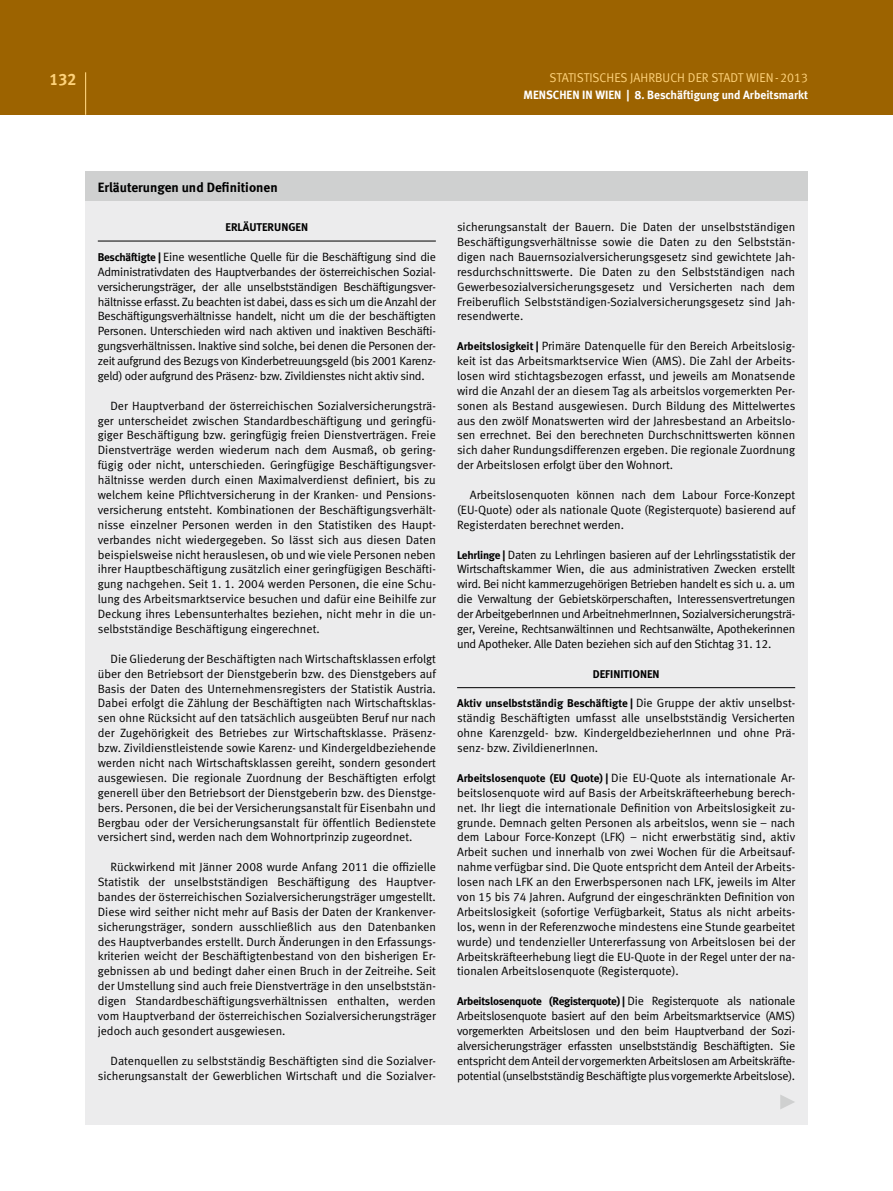
<style>
.page{position:relative;width:893px;height:1191px;background:#fff}
.page>*{position:absolute;margin:0;border:0;box-sizing:border-box;transform-origin:0 0}
.t1{font:16.5px "Meta Bold LF";color:#fed27a}
.t2{font:13.5px "Meta Bold LF";color:#000}
.t3{font:12.75px "Meta Normal LF";color:#fed27a}
.t4{font:12px/14.9px "Meta Normal LF";letter-spacing:-.005em;color:#000;text-align:justify}
.t5{font:12px "Meta Bold LF";color:#fff}
.t6{font:11.25px "Meta Bold LF";letter-spacing:-.005em;color:#000}
.s1{font-family:"Meta Bold LF";font-size:11.25px}
.s2{font-family:"Meta Normal LF";font-size:12px}
</style>
<div class="page">
<div style="left:85px;top:201px;width:723px;height:923px;background:#ececed"></div>
<hr style="left:98px;top:241px;width:338px;height:1px;background:#000">
<hr style="left:457px;top:687px;width:338px;height:1px;background:#000">
<div style="left:85px;top:171px;width:723px;height:30px;background:#cfd0d0"></div>
<svg style="left:780px;top:1095px;width:15px;height:14px"></svg>
<div style="left:0;top:0;width:893px;height:115px;background:#9c6300"></div>
<hr style="left:85px;top:72px;width:1px;height:43px;background:#fed27a">
<h1 class="t1" style="left:50px;top:70px;width:28px">132</h1>
<p class="t3" style="left:550px;top:71px;width:260px">STATISTISCHES JAHRBUCH DER STADT WIEN - 2013</p>
<p class="t5" style="left:523px;top:87px;width:286px">MENSCHEN IN WIEN | 8. Beschäftigung und Arbeitsmarkt</p>
<p class="t2" style="left:98px;top:179px;width:181px">Erläuterungen und Definitionen</p>
<p class="t6" style="left:225px;top:220px;width:84px">ERLÄUTERUNGEN</p>
<p class="t4" style="left:98px;top:249px;width:340px"><span class="s1">Beschäftigte |</span> Eine wesentliche Quelle für die Beschäftigung sind die Administrativdaten des Hauptverbandes der österreichischen Sozial&shy;versicherungsträger, der alle unselbstständigen Beschäftigungsver&shy;hältnisse erfasst. Zu beachten ist dabei, dass es sich um die Anzahl der Beschäftigungsverhältnisse handelt, nicht um die der beschäftigten Personen. Unterschieden wird nach aktiven und inaktiven Beschäfti&shy;gungsverhältnissen. Inaktive sind solche, bei denen die Personen der&shy;zeit aufgrund des Bezugs von Kinderbetreuungsgeld (bis 2001 Karenz&shy;geld) oder aufgrund des Präsenz- bzw. Zivildienstes nicht aktiv sind.</p>
<p class="t4" style="left:98px;top:398px;width:340px;text-indent:13px">Der Hauptverband der österreichischen Sozialversicherungsträ&shy;ger unterscheidet zwischen Standardbeschäftigung und geringfü&shy;giger Beschäftigung bzw. geringfügig freien Dienstverträgen. Freie Dienstverträge werden wiederum nach dem Ausmaß, ob gering&shy;fügig oder nicht, unterschieden. Geringfügige Beschäftigungsver&shy;hältnisse werden durch einen Maximalverdienst definiert, bis zu welchem keine Pflichtversicherung in der Kranken- und Pensions&shy;versicherung entsteht. Kombinationen der Beschäftigungsverhält&shy;nisse einzelner Personen werden in den Statistiken des Haupt&shy;verbandes nicht wiedergegeben. So lässt sich aus diesen Daten beispielsweise nicht herauslesen, ob und wie viele Personen neben ihrer Hauptbeschäftigung zusätzlich einer geringfügigen Beschäfti&shy;gung nachgehen. Seit 1. 1. 2004 werden Personen, die eine Schu&shy;lung des Arbeitsmarktservice besuchen und dafür eine Beihilfe zur Deckung ihres Lebensunterhaltes beziehen, nicht mehr in die un&shy;selbstständige Beschäftigung eingerechnet.</p>
<p class="t4" style="left:98px;top:651px;width:340px;text-indent:13px">Die Gliederung der Beschäftigten nach Wirtschaftsklassen erfolgt über den Betriebsort der Dienstgeberin bzw. des Dienstgebers auf Basis der Daten des Unternehmensregisters der Statistik Austria.<br>Dabei erfolgt die Zählung der Beschäftigten nach Wirtschaftsklas&shy;sen ohne Rücksicht auf den tatsächlich ausgeübten Beruf nur nach der Zugehörigkeit des Betriebes zur Wirtschaftsklasse. Präsenz&shy;bzw. Zivildienstleistende sowie Karenz- und Kindergeldbeziehende werden nicht nach Wirtschaftsklassen gereiht, sondern gesondert ausgewiesen. Die regionale Zuordnung der Beschäftigten erfolgt generell über den Betriebsort der Dienstgeberin bzw. des Dienstge&shy;bers. Personen, die bei der Versicherungsanstalt für Eisenbahn und Bergbau oder der Versicherungsanstalt für öffentlich Bedienstete versichert sind, werden nach dem Wohnortprinzip zugeordnet.</p>
<p class="t4" style="left:98px;top:859px;width:340px;text-indent:13px">Rückwirkend mit Jänner 2008 wurde Anfang 2011 die offizielle Statistik der unselbstständigen Beschäftigung des Hauptver&shy;bandes der österreichischen Sozialversicherungsträger umgestellt.<br>Diese wird seither nicht mehr auf Basis der Daten der Krankenver&shy;sicherungsträger, sondern ausschließlich aus den Datenbanken des Hauptverbandes erstellt. Durch Änderungen in den Erfassungs&shy;kriterien weicht der Beschäftigtenbestand von den bisherigen Er&shy;gebnissen ab und bedingt daher einen Bruch in der Zeitreihe. Seit der Umstellung sind auch freie Dienstverträge in den unselbststän&shy;digen Standardbeschäftigungsverhältnissen enthalten, werden vom Hauptverband der österreichischen Sozialversicherungsträger jedoch auch gesondert ausgewiesen.</p>
<p class="t4" style="left:98px;top:1053px;width:340px;text-align:right">Datenquellen zu selbstständig Beschäftigten sind die Sozialver&shy;sicherungsanstalt der Gewerblichen Wirtschaft und die Sozialver-</p>
<p class="t4" style="left:457px;top:219px;width:340px">sicherungsanstalt der Bauern. Die Daten der unselbstständigen Beschäftigungsverhältnisse sowie die Daten zu den Selbststän&shy;digen nach Bauernsozialversicherungsgesetz sind gewichtete Jah&shy;resdurchschnittswerte. Die Daten zu den Selbstständigen nach Gewerbesozialversicherungsgesetz und Versicherten nach dem Freiberuflich Selbstständigen-Sozialversicherungsgesetz sind Jah&shy;resendwerte.</p>
<p class="t4" style="left:457px;top:338px;width:340px"><span class="s1">Arbeitslosigkeit |</span> Primäre Datenquelle für den Bereich Arbeitslosig&shy;keit ist das Arbeitsmarktservice Wien (AMS). Die Zahl der Arbeits&shy;losen wird stichtagsbezogen erfasst, und jeweils am Monatsende wird die Anzahl der an diesem Tag als arbeitslos vorgemerkten Per&shy;sonen als Bestand ausgewiesen. Durch Bildung des Mittelwertes aus den zwölf Monatswerten wird der Jahresbestand an Arbeitslo&shy;sen errechnet. Bei den berechneten Durchschnittswerten können sich daher Rundungsdifferenzen ergeben. Die regionale Zuordnung der Arbeitslosen erfolgt über den Wohnort.</p>
<p class="t4" style="left:457px;top:487px;width:340px;text-indent:13px">Arbeitslosenquoten können nach dem Labour Force-Konzept (EU-Quote) oder als nationale Quote (Registerquote) basierend auf Registerdaten berechnet werden.</p>
<p class="t4" style="left:457px;top:547px;width:340px"><span class="s1">Lehrlinge |</span> Daten zu Lehrlingen basieren auf der Lehrlingsstatistik der Wirtschaftskammer Wien, die aus administrativen Zwecken erstellt wird. Bei nicht kammerzugehörigen Betrieben handelt es sich u. a. um die Verwaltung der Gebietskörperschaften, Interessensvertretungen der ArbeitgeberInnen und ArbeitnehmerInnen, Sozialversicherungsträ&shy;ger, Vereine, Rechtsanwältinnen und Rechtsanwälte, Apothekerinnen und Apotheker. Alle Daten beziehen sich auf den Stichtag 31. 12.</p>
<p class="t6" style="left:593px;top:667px;width:68px">DEFINITIONEN</p>
<p class="t6" style="left:457px;top:697px;width:340px">Aktiv unselbstständig Beschäftigte | <span class="s2">Die Gruppe der aktiv unselbst-</span></p>
<p class="t4" style="left:457px;top:710px;width:340px">ständig Beschäftigten umfasst alle unselbstständig Versicherten ohne Karenzgeld- bzw. KindergeldbezieherInnen und ohne Prä&shy;senz- bzw. ZivildienerInnen.</p>
<p class="t4" style="left:457px;top:770px;width:340px"><span class="s1">Arbeitslosenquote (EU Quote) |</span> Die EU-Quote als internationale Ar&shy;beitslosenquote wird auf Basis der Arbeitskräfteerhebung berech&shy;net. Ihr liegt die internationale Definition von Arbeitslosigkeit zu&shy;grunde. Demnach gelten Personen als arbeitslos, wenn sie – nach dem Labour Force-Konzept (LFK) – nicht erwerbstätig sind, aktiv Arbeit suchen und innerhalb von zwei Wochen für die Arbeitsauf&shy;nahme verfügbar sind. Die Quote entspricht dem Anteil der Arbeits&shy;losen nach LFK an den Erwerbspersonen nach LFK, jeweils im Alter von 15 bis 74 Jahren. Aufgrund der eingeschränkten Definition von Arbeitslosigkeit (sofortige Verfügbarkeit, Status als nicht arbeits&shy;los, wenn in der Referenzwoche mindestens eine Stunde gearbeitet wurde) und tendenzieller Untererfassung von Arbeitslosen bei der Arbeitskräfteerhebung liegt die EU-Quote in der Regel unter der na&shy;tionalen Arbeitslosenquote (Registerquote).</p>
<p class="t6" style="left:457px;top:994px;width:340px">Arbeitslosenquote (Registerquote) | <span class="s2">Die Registerquote als nationale</span></p>
<p class="t4" style="left:457px;top:1008px;width:340px">Arbeitslosenquote basiert auf den beim Arbeitsmarktservice (AMS) vorgemerkten Arbeitslosen und den beim Hauptverband der Sozi&shy;alversicherungsträger erfassten unselbstständig Beschäftigten. Sie entspricht dem Anteil der vorgemerkten Arbeitslosen am Arbeitskräfte&shy;potential (unselbstständig Beschäftigte plus vorgemerkte Arbeitslose).</p>
</div>
